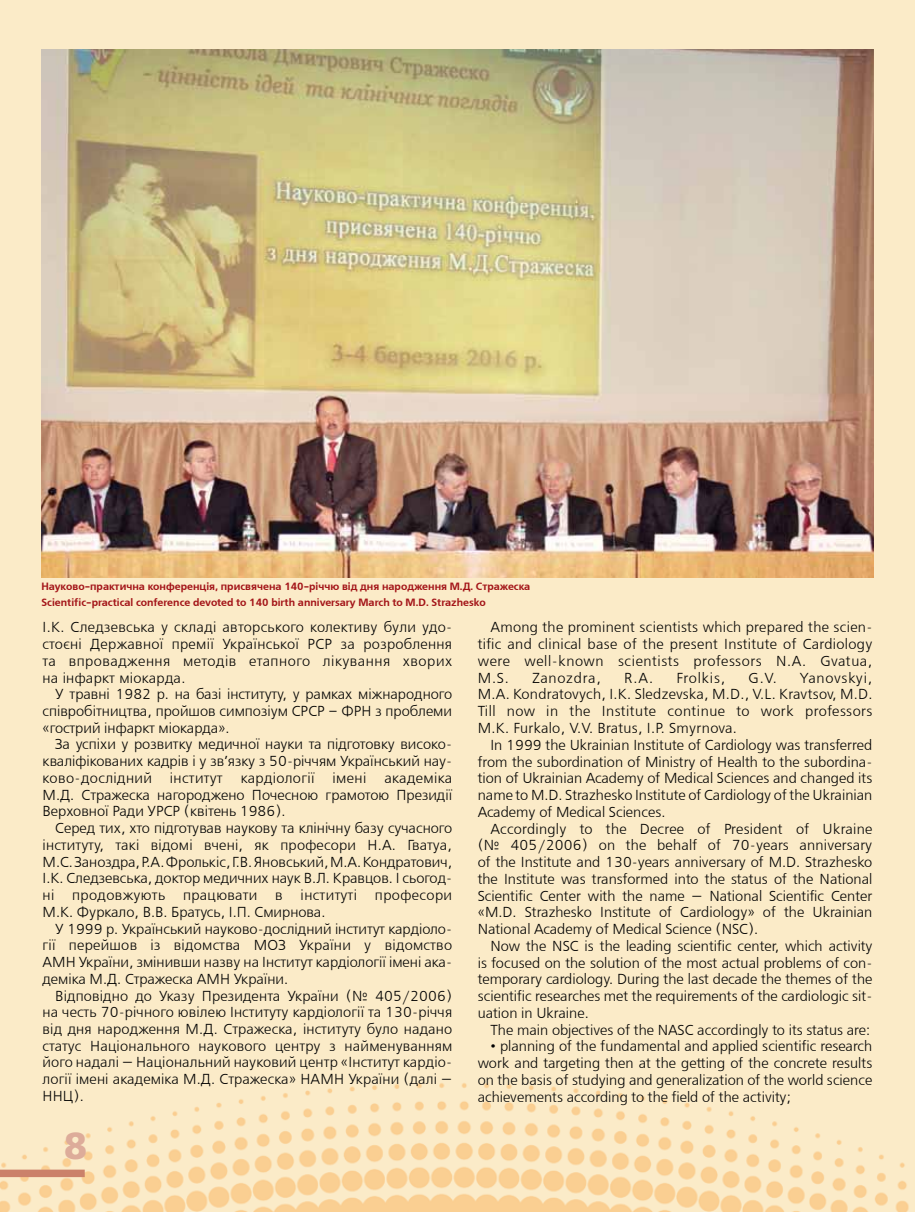
<style>
.page{position:relative;width:915px;height:1212px;background:#fff}
.page>*{position:absolute;margin:0;border:0;box-sizing:border-box;transform-origin:0 0}
.t1{font:700 37.5px "Free Set";color:#ddac9a}
.t2{font:14.4px/16.8px "Free Set C";color:#000;text-align:justify}
.t3{font:14.4px "Free Set C";letter-spacing:.055em;color:#000}
.t4{font:700 10.5px/16.4px "Free Set C";color:#a31418}
</style>
<div class="page">
<div style="left:0;top:0;width:914px;height:1212px;background:#fbebc8"></div>
<hr style="left:914px;top:0;width:1px;height:1212px;background:#fffbcc">
<div style="left:0;top:1169px;width:85px;height:8px;background:#cb816a"></div>
<img style="left:41px;top:49px;width:832px;height:529px">
<p class="t4" style="left:41px;top:578px;width:490px">Науково-практична конференція, присвячена 140-річчю від дня народження М.Д. Стражеска<br>Scientific-practical conference devoted to 140 birth anniversary March to M.D. Strazhesko</p>
<p class="t2" style="left:43px;top:619px;width:411px">І.К. Следзевська у складі авторського колективу були удо&shy;стоєні Державної премії Української РСР за розроблення та впровадження методів етапного лікування хворих на інфаркт міокарда.</p>
<p class="t2" style="left:43px;top:686px;width:411px;text-indent:13px">У травні 1982 р. на базі інституту, у рамках міжнародного співробітництва, пройшов симпозіум СРСР – ФРН з проблеми «гострий інфаркт міокарда».</p>
<p class="t2" style="left:43px;top:736px;width:411px;text-align:left;text-indent:13px">За успіхи у розвитку медичної науки та підготовку високо&shy;кваліфікованих кадрів і у зв’язку з 50-річчям Український нау&shy;ково-дослідний інститут кардіології імені академіка М.Д. Стражеска нагороджено Почесною грамотою Президії Верховної Ради УРСР (квітень 1986).</p>
<p class="t2" style="left:43px;top:820px;width:411px;text-indent:13px">Серед тих, хто підготував наукову та клінічну базу сучасного інституту, такі відомі вчені, як професори Н.А. Гватуа, М.С.Заноздра, Р.А.Фролькіс, Г.В.Яновський, М.А.Кондратович, І.К. Следзевська, доктор медичних наук В.Л. Кравцов. І сьогод&shy;ні продовжують працювати в інституті професори М.К. Фуркало, В.В. Братусь, І.П. Смирнова.</p>
<p class="t2" style="left:43px;top:920px;width:411px;text-indent:13px">У 1999 р. Український науково-дослідний інститут кардіоло&shy;гії перейшов із відомства МОЗ України у відомство АМН України, змінивши назву на Інститут кардіології імені ака&shy;деміка М.Д. Стражеска АМН України.</p>
<p class="t2" style="left:43px;top:987px;width:411px;text-align:left;text-indent:13px">Відповідно до Указу Президента України (№ 405/2006) на честь 70-річного ювілею Інституту кардіології та 130-річчя від дня народження М.Д. Стражеска, інституту було надано статус Національного наукового центру з найменуванням його надалі — Національний науковий центр «Інститут кардіо&shy;логії імені академіка М.Д. Стражеска» НАМН України (далі — ННЦ).</p>
<h1 class="t1" style="left:64px;top:1123px;width:24px">8</h1>
<p class="t2" style="left:477px;top:619px;width:396px;text-indent:13px">Among the prominent scientists which prepared the scien&shy;tific and clinical base of the present Institute of Cardiology were well-known scientists professors N.A. Gvatua, M.S.</p>
<p class="t2" style="left:477px;top:670px;width:396px;text-indent:322px">Yanovskyi, M.A. Kondratovych, I.K. Sledzevska, M.D., V.L. Kravtsov, M.D.<br>Till now in the Institute continue to work professors M.K. Furkalo, V.V. Bratus, I.P. Smyrnova.</p>
<p class="t2" style="left:477px;top:737px;width:396px;text-indent:13px">In 1999 the Ukrainian Institute of Cardiology was transferred from the subordination of Ministry of Health to the subordina&shy;tion of Ukrainian Academy of Medical Sciences and changed its name to Ì .D. Strazhesko Institute of Cardiology of the Ukrainian Academy of Medical Sciences.</p>
<p class="t2" style="left:477px;top:820px;width:396px;text-indent:13px">Accordingly to the Decree of President of Ukraine (№ 405/2006) on the behalf of 70-years anniversary of the Institute and 130-years anniversary of M.D. Strazhesko the Institute was transformed into the status of the National Scientific Center with the name — National Scientific Center «M.D. Strazhesko Institute of Cardiology» of the Ukrainian National Academy of Medical Science (NSC).</p>
<p class="t2" style="left:477px;top:938px;width:396px;text-indent:13px">Now the NSC is the leading scientific center, which activity is focused on the solution of the most actual problems of con&shy;temporary cardiology. During the last decade the themes of the scientific researches met the requirements of the cardiologic sit&shy;uation in Ukraine.</p>
<p class="t2" style="left:490px;top:1022px;width:381px">The main objectives of the NASC accordingly to its status are:</p>
<p class="t2" style="left:477px;top:1038px;width:396px;text-indent:13px">• planning of the fundamental and applied scientific research work and targeting then at the getting of the concrete results on the basis of studying and generalization of the world science achievements according to the field of the activity;</p>
<p class="t3" style="left:532px;top:669px;width:70px">Zanozdra,</p>
<p class="t2" style="left:624px;top:670px;width:30px">R.A.</p>
<p class="t3" style="left:676px;top:669px;width:50px">Frolkis,</p>
<p class="t2" style="left:748px;top:670px;width:30px">G.V.</p>
</div>
